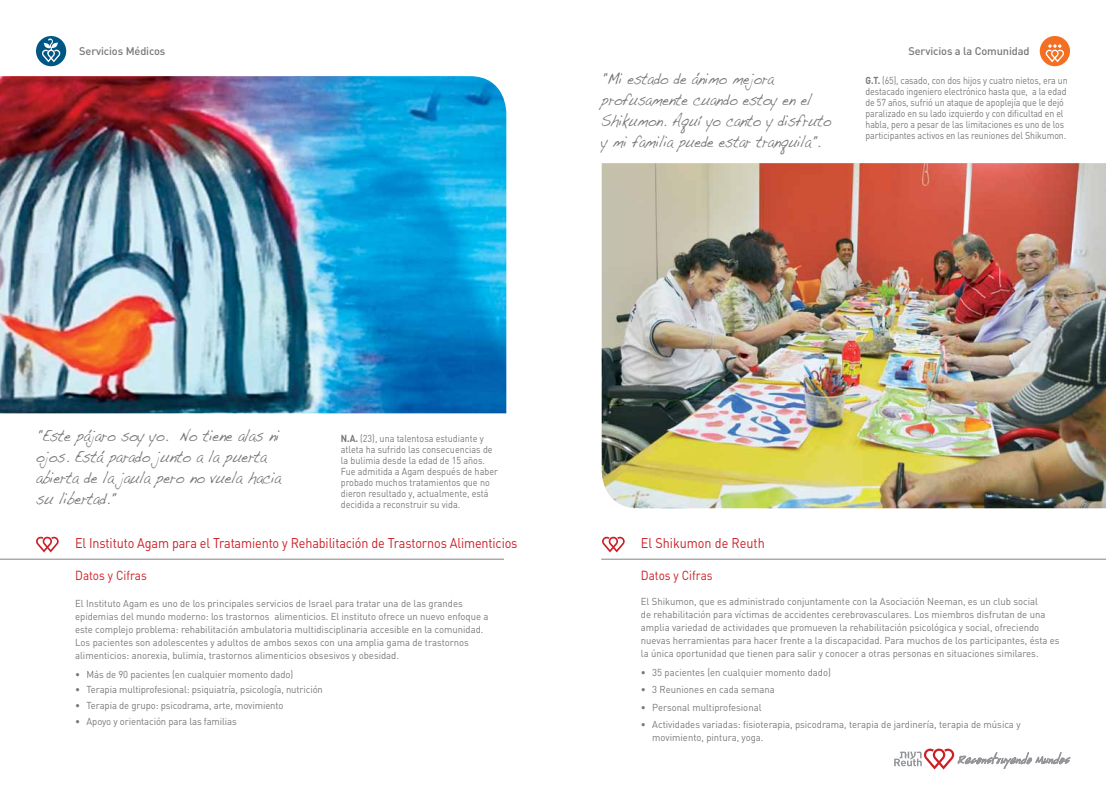
<style>
.page{position:relative;width:1106px;height:794px;background:#fff}
.page>*{position:absolute;margin:0;border:0;box-sizing:border-box;transform-origin:0 0}
.t1{font:17px/21px "Handwriting Dakota";letter-spacing:-.01em;color:#77787b;scale:.77 1}
.t2{font:17px/21px "Handwriting Dakota";letter-spacing:-.01em;color:#77787b;scale:.8 1}
.t3{font:14px "DIN";letter-spacing:-.01em;color:#cd1e25;scale:.9 1}
.t4{font:13px "DIN";color:#cd1e25;scale:.9 1}
.t5{font:500 11px "DIN";letter-spacing:-.01em;color:#77787b}
.t6{font:10px/13px "DIN";color:#77787b;scale:.95 1}
.t7{font:10px/11px "DIN";color:#77787b;scale:.88 1}
.t8{font:10px/11px "DIN";color:#77787b;scale:.9 1}
.s1{font-weight:700}
</style>
<div class="page">
<svg style="left:36px;top:537px;width:23px;height:15px"></svg>
<svg style="left:602px;top:537px;width:22px;height:15px"></svg>
<hr style="left:0;top:559px;width:504px;height:1px;background:#808285">
<hr style="left:601px;top:559px;width:505px;height:1px;background:#808285">
<svg style="left:894px;top:748px;width:176px;height:21px"></svg>
<div style="left:36px;top:36px;width:30px;height:30px;background:#005684;border-radius:50%"></div>
<svg style="left:42px;top:36px;width:18px;height:26px"></svg>
<div style="left:1039px;top:36px;width:31px;height:30px;background:#f36f21;border-radius:50%"></div>
<svg style="left:1040px;top:43px;width:30px;height:20px"></svg>
<img style="left:0;top:76px;width:506px;height:337px">
<img style="left:601px;top:163px;width:505px;height:345px">
<p class="t5" style="left:79px;top:44px;width:88px">Servicios Médicos</p>
<p class="t5" style="left:908px;top:44px;width:123px">Servicios a la Comunidad</p>
<h1 class="t1" style="left:601px;top:68px;width:300px">"Mi estado de ánimo mejora profusamente cuando estoy en el<br>Shikumon. Aquí yo canto y disfruto y mi familia puede estar tranquila".</h1>
<p class="t7" style="left:865px;top:75px;width:231px"><span class="s1">G.T.</span> (65), casado, con dos hijos y cuatro nietos, era un destacado ingeniero electrónico hasta que, a la edad de 57 años, sufrió un ataque de apoplejía que le dejó paralizado en su lado izquierdo y con dificultad en el habla, pero a pesar de las limitaciones es uno de los participantes activos en las reuniones del Shikumon.</p>
<h1 class="t2" style="left:36px;top:424px;width:308px">"Este pájaro soy yo. No tiene alas ni ojos. Está parado junto a la puerta abierta de la jaula pero no vuela hacia su libertad."</h1>
<p class="t8" style="left:341px;top:432px;width:176px"><span class="s1">N.A.</span> (23), una talentosa estudiante y atleta ha sufrido las consecuencias de la bulimia desde la edad de 15 años.<br>Fue admitida a Agam después de haber probado muchos tratamientos que no dieron resultado y, actualmente, está decidida a reconstruir su vida.</p>
<h2 class="t3" style="left:75px;top:534px;width:493px">El Instituto Agam para el Tratamiento y Rehabilitación de Trastornos Alimenticios</h2>
<h2 class="t3" style="left:641px;top:534px;width:139px">El Shikumon de Reuth</h2>
<h3 class="t4" style="left:75px;top:567px;width:81px">Datos y Cifras</h3>
<h3 class="t4" style="left:641px;top:567px;width:81px">Datos y Cifras</h3>
<p class="t6" style="left:75px;top:596px;width:436px">El Instituto Agam es uno de los principales servicios de Israel para tratar una de las grandes epidemias del mundo moderno: los trastornos alimenticios. El instituto ofrece un nuevo enfoque a este complejo problema: rehabilitación ambulatoria multidisciplinaria accesible en la comunidad.<br>Los pacientes son adolescentes y adultos de ambos sexos con una amplia gama de trastornos alimenticios: anorexia, bulimia, trastornos alimenticios obsesivos y obesidad.</p>
<p class="t6" style="left:75px;top:667px;width:231px">• Más de 90 pacientes (en cualquier momento dado)</p>
<p class="t6" style="left:75px;top:683px;width:262px">• Terapia multiprofesional: psiquiatría, psicología, nutrición</p>
<p class="t6" style="left:75px;top:699px;width:221px">• Terapia de grupo: psicodrama, arte, movimiento</p>
<p class="t6" style="left:75px;top:715px;width:172px">• Apoyo y orientación para las familias</p>
<p class="t6" style="left:641px;top:595px;width:442px">El Shikumon, que es administrado conjuntamente con la Asociación Neeman, es un club social<br>de rehabilitación para víctimas de accidentes cerebrovasculares. Los miembros disfrutan de una amplia variedad de actividades que promueven la rehabilitación psicológica y social, ofreciendo nuevas herramientas para hacer frente a la discapacidad. Para muchos de los participantes, ésta es la única oportunidad que tienen para salir y conocer a otras personas en situaciones similares.</p>
<p class="t6" style="left:641px;top:666px;width:201px">• 35 pacientes (en cualquier momento dado)</p>
<p class="t6" style="left:641px;top:683px;width:142px">• 3 Reuniones en cada semana</p>
<p class="t6" style="left:641px;top:700px;width:128px">• Personal multiprofesional</p>
<p class="t6" style="left:652px;top:717px;width:389px;text-indent:-11px">• Actividades variadas: fisioterapia, psicodrama, terapia de jardinería, terapia de música y movimiento, pintura, yoga.</p>
</div>
